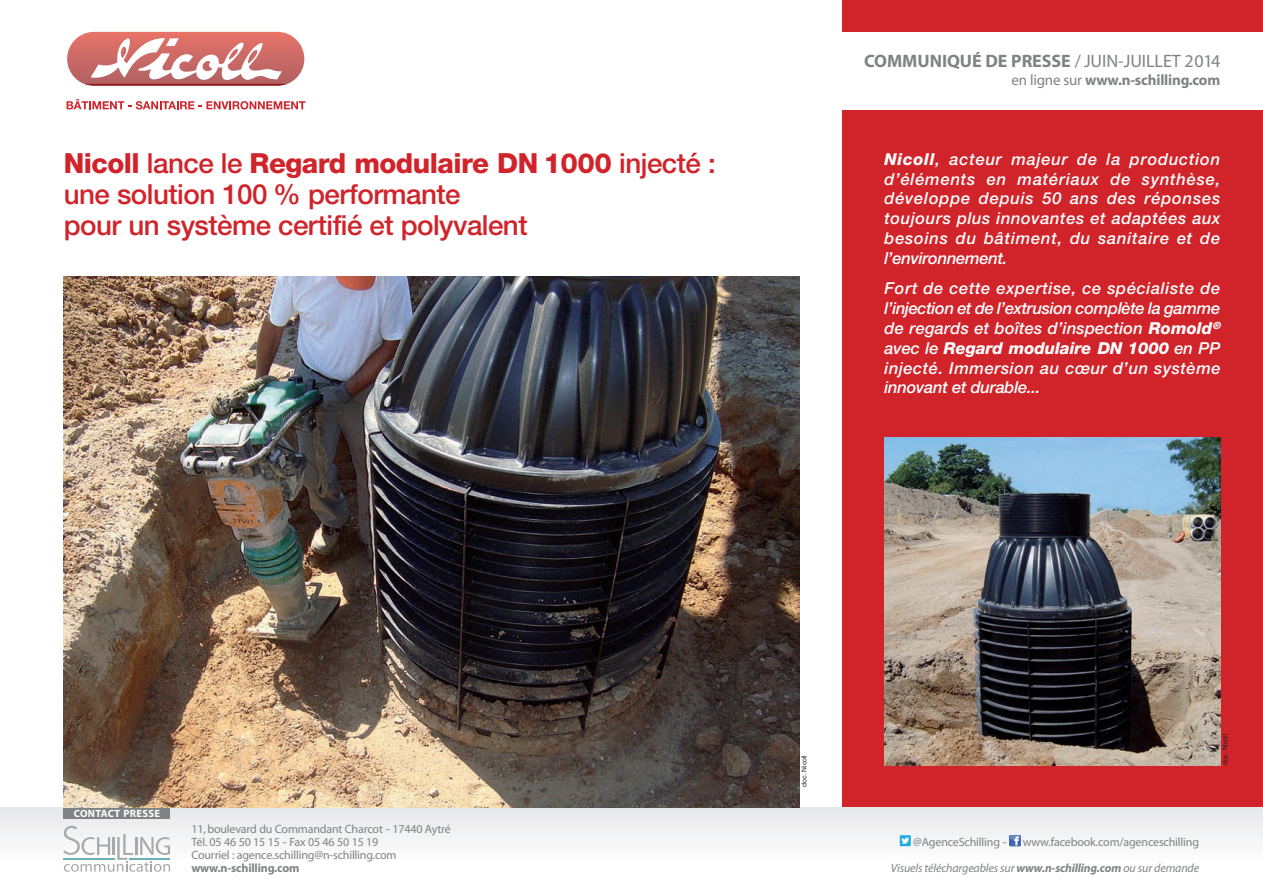
<style>
.page{position:relative;width:1263px;height:893px;background:#fff}
.page>*{position:absolute;margin:0;border:0;box-sizing:border-box;transform-origin:0 0}
.t1{font:500 27.75px/31px "Helvetica Neue";letter-spacing:-.02em;color:#d1232a}
.t2{font:700 18px "Myriad";letter-spacing:-.005em;color:#808285}
.t3{font:italic 500 16.5px/19.8px "Helvetica Neue";letter-spacing:.01em;color:#fff}
.t4{font:italic 500 16.5px/19.8px "Helvetica Neue";letter-spacing:.03em;color:#fff;text-align:justify}
.t5{font:700 15px "Myriad";letter-spacing:-.015em;color:#808285}
.t6{font:12px/12.8px "Myriad";letter-spacing:-.015em;color:#808285}
.t7{font:italic 12px/25.5px "Myriad";letter-spacing:-.015em;color:#808285;text-align:right}
.t8{font:700 12px "Myriad";letter-spacing:-.015em;color:#808285}
.t9{font:700 10.5px "Myriad";letter-spacing:.035em;color:#fff}
.t10{font:6.75px "Helvetica Neue";letter-spacing:-.01em;color:#231f20}
.s1{font-weight:800}
.s2{font-weight:400}
.s3{font-style:normal}
.s4{font-weight:700}
</style>
<div class="page">
<div style="left:842px;top:111px;width:421px;height:697px;background:#d1232a"></div>
<div style="left:842px;top:0;width:421px;height:32px;background:#d1232a"></div>
<div style="left:0;top:808px;width:842px;height:53px;background:#f1f2f3"></div>
<div style="left:842px;top:808px;width:421px;height:53px;background:#f2f3f4"></div>
<div style="left:64px;top:808px;width:106px;height:11px;background:#808285"></div>
<svg style="left:64px;top:826px;width:106px;height:46px"></svg>
<div style="left:900px;top:835px;width:11px;height:11px;background:#24aae1"></div>
<svg style="left:901px;top:837px;width:8px;height:7px"></svg>
<svg style="left:1009px;top:835px;width:11px;height:12px"></svg>
<svg style="left:67px;top:32px;width:237px;height:54px"></svg>
<svg style="left:67px;top:99px;width:239px;height:10px"></svg>
<img style="left:884px;top:438px;width:336px;height:327px">
<img style="left:64px;top:276px;width:735px;height:532px">
<h1 class="t1" style="left:64px;top:150px;width:653px"><span class="s1">Nicoll</span> lance le <span class="s1">Regard modulaire DN 1000</span> injecté : une solution 100 % performante<br>pour un système certifié et polyvalent</h1>
<p class="t2" style="left:864px;top:54px;width:358px">COMMUNIQUÉ DE PRESSE <span class="s2">/ JUIN-JUILLET 2014</span></p>
<p class="t5" style="left:1011px;top:74px;width:210px"><span class="s2">en ligne sur</span> www.n-schilling.com</p>
<p class="t4" style="left:884px;top:151px;width:337px"><span class="s1">Nicoll</span>, acteur majeur de la production d’éléments en matériaux de synthèse, développe depuis 50 ans des réponses toujours plus innovantes et adaptées aux besoins du bâtiment, du sanitaire et de l’environnement.</p>
<p class="t3" style="left:884px;top:280px;width:339px">Fort de cette expertise, ce spécialiste de l’injection et de l’extrusion complète la gamme de regards et boîtes d’inspection <span class="s1">Romold</span><sup>® </sup>avec le <span class="s1">Regard modulaire DN 1000</span> en PP injecté. Immersion au cœur d’un système innovant et durable...</p>
<p class="t9" style="left:74px;top:809px;width:88px">CONTACT PRESSE</p>
<p class="t6" style="left:191px;top:824px;width:261px">11, boulevard du Commandant Charcot - 17440 Aytré<br>Tél. 05 46 50 15 15 - Fax 05 46 50 15 19<br>Courriel : agence.schilling@n-schilling.com</p>
<p class="t8" style="left:191px;top:863px;width:110px">www.n-schilling.com</p>
<p class="t10" style="left:801px;top:787px;width:33px;rotate:-90deg">doc. Nicoll</p>
<p class="t10" style="left:1222px;top:765px;width:33px;rotate:-90deg">doc. Nicoll</p>
<p class="t7" style="left:891px;top:830px;width:310px"><span class="s3">www.facebook.com/agenceschilling<br></span>Visuels téléchargeables sur <span class="s4">www.n-schilling.com</span> ou sur demande</p>
<p class="t6" style="left:913px;top:837px;width:95px">@AgenceSchilling -</p>
</div>
